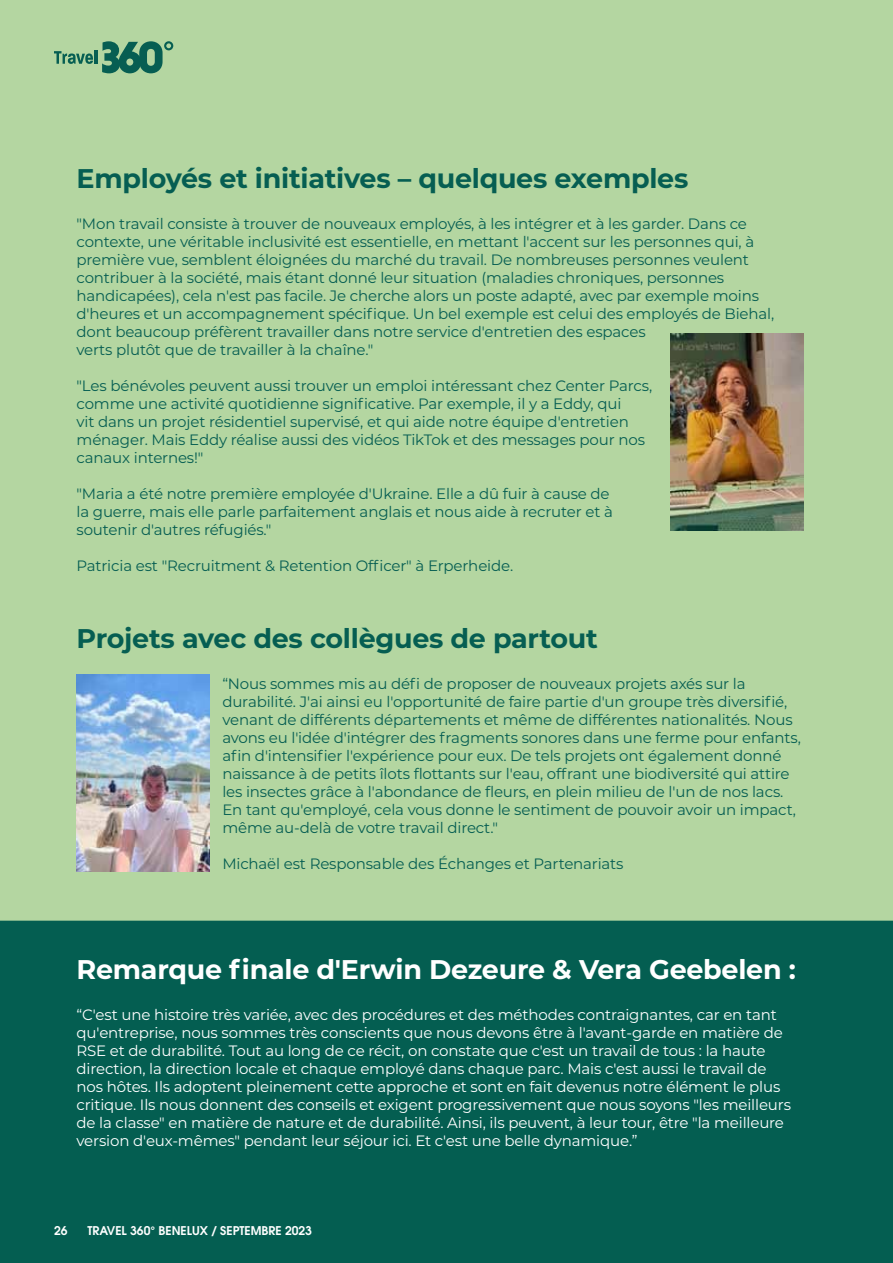
<style>
.page{position:relative;width:893px;height:1263px;background:#fff}
.page>*{position:absolute;margin:0;border:0;box-sizing:border-box;transform-origin:0 0}
.t1{font:700 27px "Montserrat";letter-spacing:-.01em;color:#065e52}
.t2{font:700 27px "Montserrat";letter-spacing:-.01em;color:#fff}
.t3{font:15px/18px "Montserrat";letter-spacing:-.01em;color:#065e52}
.t4{font:15px/18px "Montserrat";letter-spacing:-.01em;color:#fff}
.t5{font:600 12px "Avant Garde LT";color:#fff}
</style>
<div class="page">
<div style="left:0;top:0;width:893px;height:933px;background:#b4d6a1"></div>
<div style="left:0;top:921px;width:893px;height:342px;background:#045e51"></div>
<img style="left:671px;top:334px;width:133px;height:196px">
<img style="left:77px;top:674px;width:133px;height:197px">
<svg style="left:54px;top:51px;width:39px;height:13px"></svg>
<hr style="left:95px;top:50px;width:3px;height:14px;background:#065e52">
<svg style="left:102px;top:41px;width:71px;height:32px"></svg>
<h1 class="t1" style="left:77px;top:159px;width:613px">Employés et initiatives – quelques exemples</h1>
<p class="t3" style="left:77px;top:214px;width:699px">"Mon travail consiste à trouver de nouveaux employés, à les intégrer et à les garder. Dans ce contexte, une véritable inclusivité est essentielle, en mettant l'accent sur les personnes qui, à première vue, semblent éloignées du marché du travail. De nombreuses personnes veulent contribuer à la société, mais étant donné leur situation (maladies chroniques, personnes handicapées), cela n'est pas facile. Je cherche alors un poste adapté, avec par exemple moins d'heures et un accompagnement spécifique. Un bel exemple est celui des employés de Biehal, dont beaucoup préfèrent travailler dans notre service d'entretien des espaces<br>verts plutôt que de travailler à la chaîne."</p>
<p class="t3" style="left:77px;top:376px;width:577px">"Les bénévoles peuvent aussi trouver un emploi intéressant chez Center Parcs, comme une activité quotidienne significative. Par exemple, il y a Eddy, qui<br>vit dans un projet résidentiel supervisé, et qui aide notre équipe d'entretien ménager. Mais Eddy réalise aussi des vidéos TikTok et des messages pour nos canaux internes!"</p>
<p class="t3" style="left:77px;top:484px;width:538px">"Maria a été notre première employée d'Ukraine. Elle a dû fuir à cause de la guerre, mais elle parle parfaitement anglais et nous aide à recruter et à soutenir d'autres réfugiés."</p>
<p class="t3" style="left:77px;top:556px;width:438px">Patricia est "Recruitment &amp; Retention Officer" à Erperheide.</p>
<h1 class="t1" style="left:77px;top:618px;width:523px">Projets avec des collègues de partout</h1>
<p class="t3" style="left:222px;top:674px;width:580px">“Nous sommes mis au défi de proposer de nouveaux projets axés sur la durabilité. J'ai ainsi eu l'opportunité de faire partie d'un groupe très diversifié, venant de différents départements et même de différentes nationalités. Nous avons eu l'idée d'intégrer des fragments sonores dans une ferme pour enfants, afin d'intensifier l'expérience pour eux. De tels projets ont également donné naissance à de petits îlots flottants sur l'eau, offrant une biodiversité qui attire les insectes grâce à l'abondance de fleurs, en plein milieu de l'un de nos lacs.<br>En tant qu'employé, cela vous donne le sentiment de pouvoir avoir un impact, même au-delà de votre travail direct."</p>
<p class="t3" style="left:222px;top:854px;width:403px">Michaël est Responsable des Échanges et Partenariats</p>
<h1 class="t2" style="left:77px;top:950px;width:721px">Remarque finale d'Erwin Dezeure &amp; Vera Geebelen :</h1>
<p class="t4" style="left:77px;top:1005px;width:716px">“C'est une histoire très variée, avec des procédures et des méthodes contraignantes, car en tant qu'entreprise, nous sommes très conscients que nous devons être à l'avant-garde en matière de RSE et de durabilité. Tout au long de ce récit, on constate que c'est un travail de tous : la haute direction, la direction locale et chaque employé dans chaque parc. Mais c'est aussi le travail de nos hôtes. Ils adoptent pleinement cette approche et sont en fait devenus notre élément le plus critique. Ils nous donnent des conseils et exigent progressivement que nous soyons "les meilleurs de la classe" en matière de nature et de durabilité. Ainsi, ils peuvent, à leur tour, être "la meilleure version d'eux-mêmes" pendant leur séjour ici. Et c'est une belle dynamique.”</p>
<p class="t5" style="left:54px;top:1222px;width:15px">26</p>
<p class="t5" style="left:88px;top:1222px;width:226px">TRAVEL 360° BENELUX / SEPTEMBRE 2023</p>
</div>
